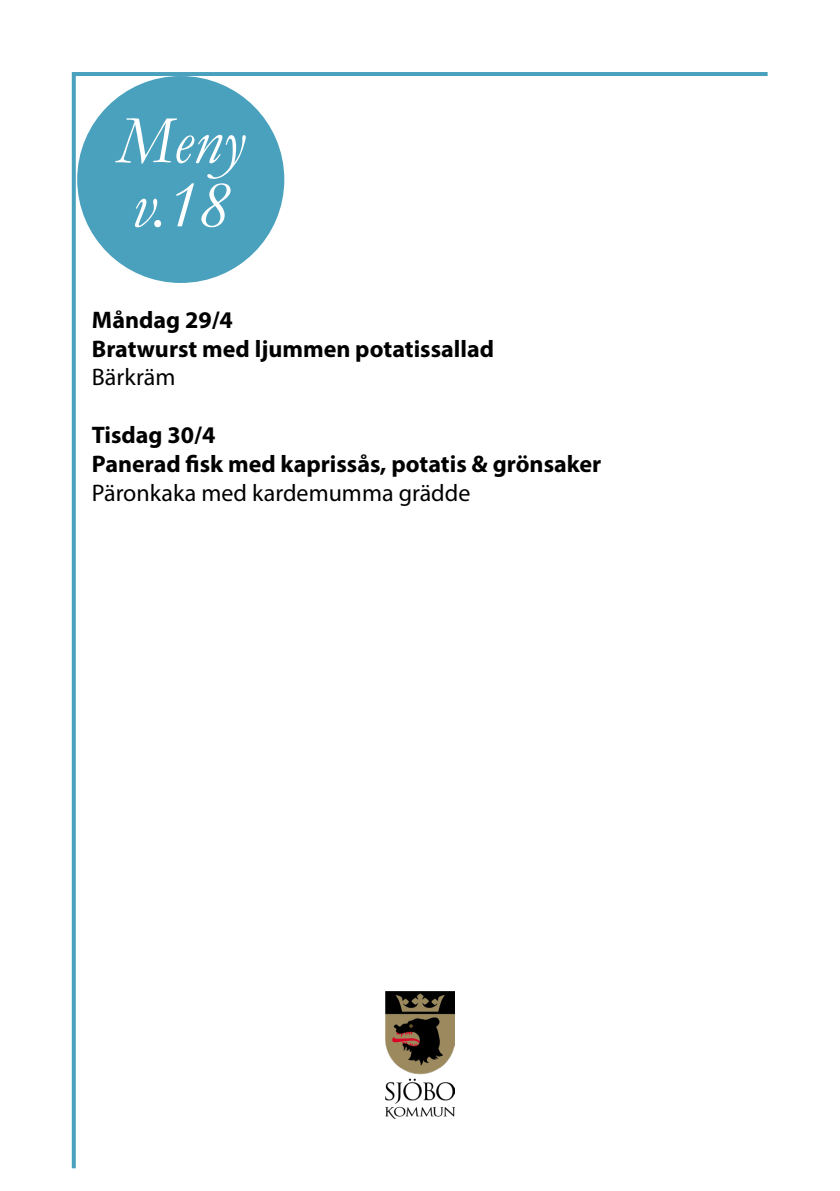
<style>
.page{position:relative;width:840px;height:1191px;background:#fff}
.page>*{position:absolute;margin:0;border:0;box-sizing:border-box;transform-origin:0 0}
.rubrik_Meny_aktivitet{font:italic 68px "Garamond";color:#fff}
.t1{font:700 24px "Myriad Pro";color:#000001}
.t2{font:24px "Myriad Pro";color:#000001}
</style>
<div class="page">
<div style="left:78px;top:77px;width:205px;height:205px;background:#4aa1bd;border-radius:50%"></div>
<hr style="left:72px;top:72px;width:695px;height:4px;background:#4aa1bd">
<svg style="left:72px;top:76px;width:4px;height:1092px;background:#52a5c0"></svg>
<img style="left:385px;top:991px;width:69px;height:128px">
<p class="rubrik_Meny_aktivitet" style="left:117px;top:95px;width:129px">Meny</p>
<p class="rubrik_Meny_aktivitet" style="left:131px;top:159px;width:100px">v.18</p>
<p class="t1" style="left:92px;top:304px;width:142px">Måndag 29/4</p>
<p class="t1" style="left:92px;top:333px;width:403px">Bratwurst med ljummen potatissallad</p>
<p class="t2" style="left:92px;top:362px;width:85px">Bärkräm</p>
<p class="t1" style="left:92px;top:419px;width:125px">Tisdag 30/4</p>
<p class="t1" style="left:92px;top:448px;width:510px">Panerad fisk med kaprissås, potatis &amp; grönsaker</p>
<p class="t2" style="left:92px;top:478px;width:380px">Päronkaka med kardemumma grädde</p>
</div>
